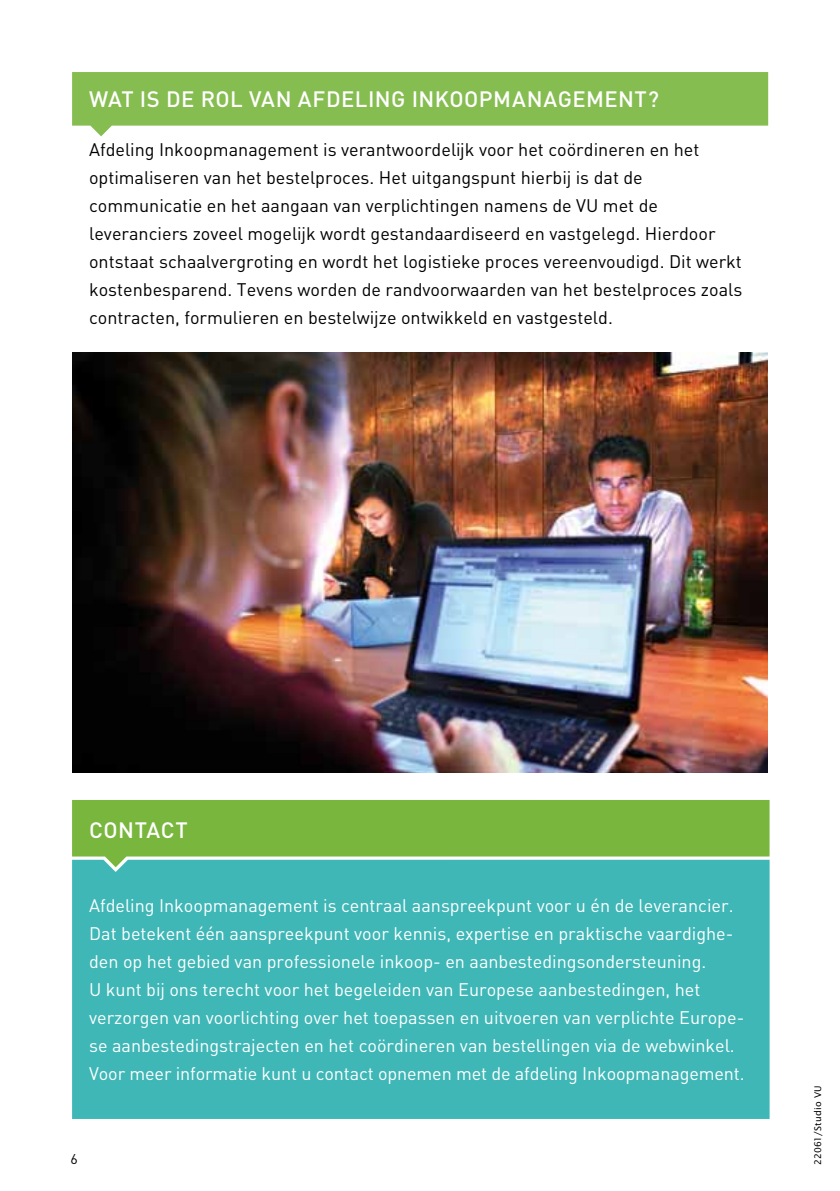
<style>
.page{position:relative;width:840px;height:1191px;background:#fff}
.page>*{position:absolute;margin:0;border:0;box-sizing:border-box;transform-origin:0 0}
.t1{font:500 22px "DIN Pro";letter-spacing:.02em;color:#fff}
.t2{font:18px/28px "DIN Pro";color:#fff}
.t3{font:18px/28px "DIN Pro";color:#000}
.t4{font:14px "DIN Pro";color:#000}
.t5{font:10px "Lucida Sans EFOP";letter-spacing:.02em;color:#000}
</style>
<div class="page">
<img style="left:72px;top:352px;width:695px;height:420px">
<div style="left:72px;top:800px;width:697px;height:59px;background:#79b63e"></div>
<div style="left:72px;top:859px;width:697px;height:260px;background:#3fb7b7"></div>
<svg style="left:72px;top:72px;width:695px;height:64px;fill:#86bd51"></svg>
<p class="t1" style="left:89px;top:81px;width:571px">WAT IS DE ROL VAN AFDELING INKOOPMANAGEMENT?</p>
<p class="t3" style="left:89px;top:134px;width:654px">Afdeling Inkoopmanagement is verantwoordelijk voor het coördineren en het optimaliseren van het bestelproces. Het uitgangspunt hierbij is dat de communicatie en het aangaan van verplichtingen namens de VU met de leveranciers zoveel mogelijk wordt gestandaardiseerd en vastgelegd. Hierdoor ontstaat schaalvergroting en wordt het logistieke proces vereenvoudigd. Dit werkt kostenbesparend. Tevens worden de randvoorwaarden van het bestelproces zoals contracten, formulieren en bestelwijze ontwikkeld en vastgesteld.</p>
<p class="t1" style="left:89px;top:812px;width:100px">CONTACT</p>
<p class="t2" style="left:89px;top:890px;width:656px">Afdeling Inkoopmanagement is centraal aanspreekpunt voor u én de leverancier.<br>Dat betekent één aanspreekpunt voor kennis, expertise en praktische vaardighe&shy;den op het gebied van professionele inkoop- en aanbestedingsondersteuning.<br>U kunt bij ons terecht voor het begeleiden van Europese aanbestedingen, het verzorgen van voorlichting over het toepassen en uitvoeren van verplichte Europe&shy;se aanbestedingstrajecten en het coördineren van bestellingen via de webwinkel.<br>Voor meer informatie kunt u contact opnemen met de afdeling Inkoopmanagement.</p>
<p class="t4" style="left:70px;top:1148px;width:9px">6</p>
<p class="t5" style="left:812px;top:1165px;width:81px;rotate:-90deg">22061/Studio VU</p>
</div>
